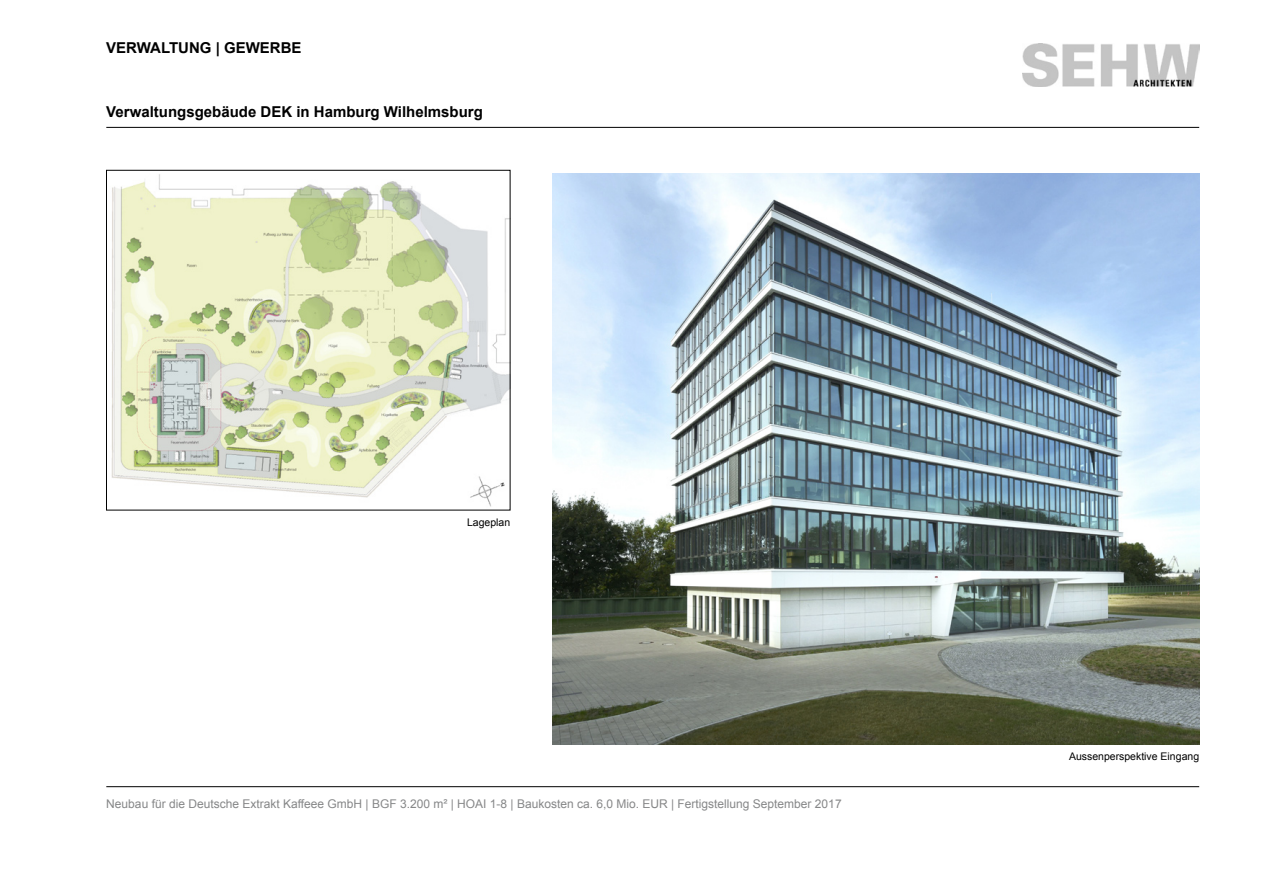
<style>
.page{position:relative;width:1263px;height:893px;background:#fff}
.page>*{position:absolute;margin:0;border:0;box-sizing:border-box;transform-origin:0 0}
.t1{font:700 15px "Arial";color:#000}
.t2{font:12px "Arial";color:#868788}
.t3{font:10.5px "Arial";color:#000}
</style>
<div class="page">
<img style="left:111px;top:174px;width:397px;height:333px">
<div style="left:106px;top:170px;width:404px;height:340px;border:1px solid #000"></div>
<img style="left:1023px;top:44px;width:176px;height:42px">
<hr style="left:106px;top:127px;width:1093px;height:1px;background:#000">
<hr style="left:106px;top:786px;width:1093px;height:1px;background:#000">
<img style="left:553px;top:173px;width:646px;height:571px">
<p class="t1" style="left:106px;top:38px;width:197px">Verwaltung | Gewerbe</p>
<p class="t1" style="left:106px;top:102px;width:378px">Verwaltungsgebäude DEK in Hamburg Wilhelmsburg</p>
<p class="t3" style="left:467px;top:516px;width:45px">Lageplan</p>
<p class="t2" style="left:106px;top:796px;width:737px">Neubau für die Deutsche Extrakt Kaffeee GmbH | BGF 3.200 m² | HOAI 1-8 | Baukosten ca. 6,0 Mio. EUR | Fertigstellung September 2017</p>
<p class="t3" style="left:1069px;top:750px;width:132px">Aussenperspektive Eingang</p>
</div>
